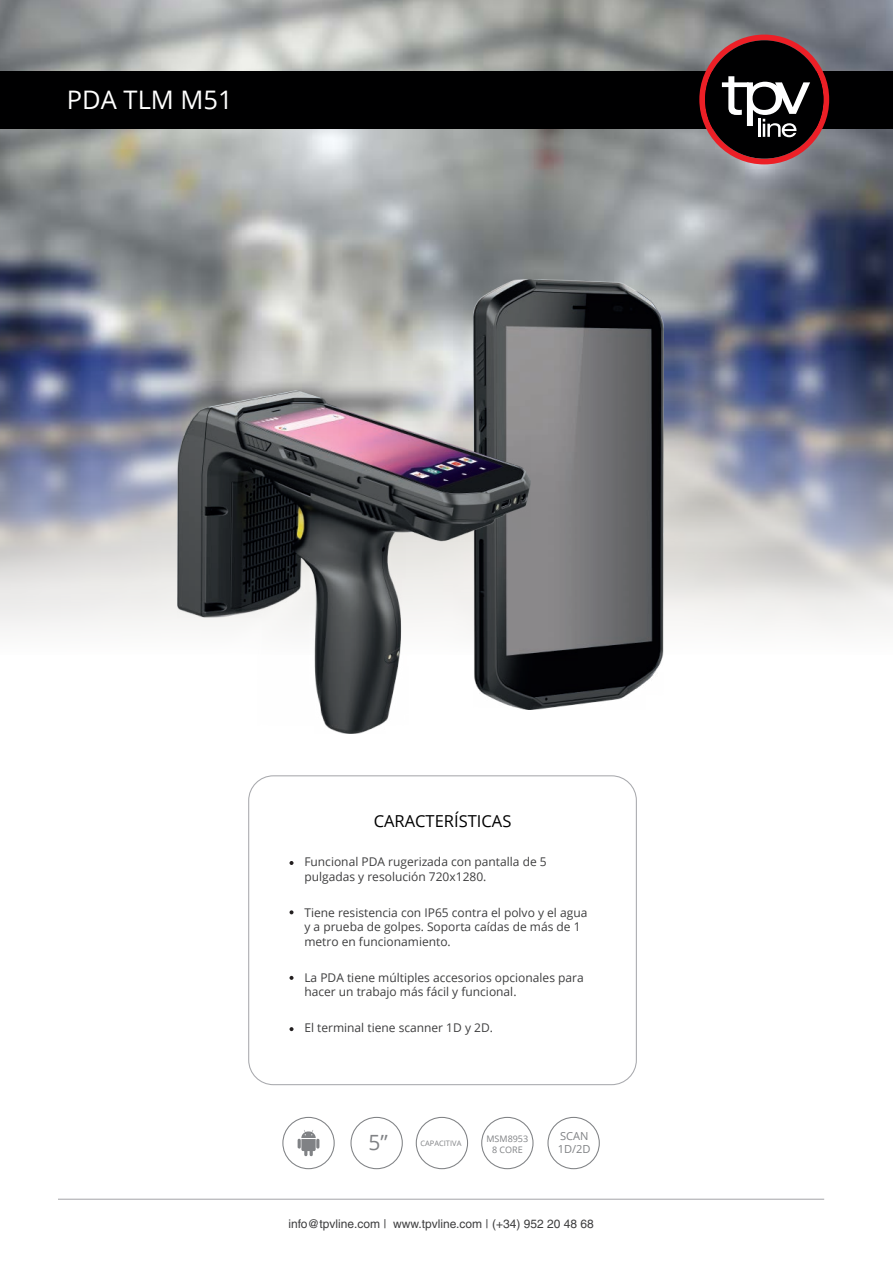
<style>
.page{position:relative;width:893px;height:1263px;background:#fff}
.page>*{position:absolute;margin:0;border:0;box-sizing:border-box;transform-origin:0 0}
.t1{font:25.5px "Open Sans";color:#fff}
.t2{font:21px "Open Sans";color:#808285}
.t3{font:16.5px "Open Sans";color:#000001}
.t4{font:12px/14.4px "Open Sans";color:#3e3e3f}
.t5{font:12px "Helvetica LT Std";color:#3e3e3f}
.t6{font:11.1px/13.4px "Open Sans";color:#808285}
.t7{font:9px "Open Sans";color:#808285}
.t8{font:7.5px "Open Sans";color:#808285}
</style>
<div class="page">
<img style="left:0;top:0;width:893px;height:346px">
<svg style="left:0;top:346px;width:893px;height:309px;background:#aaaebb"></svg>
<div style="left:0;top:71px;width:893px;height:57px;background:#000001"></div>
<svg style="left:699px;top:35px;width:130px;height:129px"></svg>
<hr style="left:58px;top:1199px;width:766px;height:1px;background:#a8a9ad">
<div style="left:248px;top:775px;width:389px;height:310px;border:1px solid #a8a9ad;border-radius:25px"></div>
<div style="left:282px;top:1117px;width:53px;height:52px;border:1px solid #808285;border-radius:50%"></div>
<div style="left:350px;top:1117px;width:53px;height:52px;border:1px solid #808285;border-radius:50%"></div>
<div style="left:416px;top:1117px;width:52px;height:52px;border:1px solid #808285;border-radius:50%"></div>
<div style="left:481px;top:1117px;width:53px;height:52px;border:1px solid #808285;border-radius:50%"></div>
<div style="left:547px;top:1117px;width:53px;height:52px;border:1px solid #808285;border-radius:50%"></div>
<svg style="left:289px;top:861px;width:5px;height:4px"></svg>
<svg style="left:289px;top:910px;width:5px;height:4px"></svg>
<svg style="left:289px;top:976px;width:5px;height:4px"></svg>
<svg style="left:289px;top:1027px;width:5px;height:4px"></svg>
<svg style="left:298px;top:1130px;width:21px;height:26px"></svg>
<img style="left:473px;top:280px;width:190px;height:429px">
<img style="left:178px;top:390px;width:352px;height:344px">
<h1 class="t1" style="left:67px;top:83px;width:167px">PDA TLM M51</h1>
<h3 class="t3" style="left:374px;top:810px;width:139px">CARACTERÍSTICAS</h3>
<p class="t4" style="left:304px;top:855px;width:244px">Funcional PDA rugerizada con pantalla de 5 pulgadas y resolución 720x1280.</p>
<p class="t4" style="left:304px;top:905px;width:284px">Tiene resistencia con IP65 contra el polvo y el agua y a prueba de golpes. Soporta caídas de más de 1 metro en funcionamiento.</p>
<p class="t4" style="left:304px;top:970px;width:281px">La PDA tiene múltiples accesorios opcionales para hacer un trabajo más fácil y funcional.</p>
<p class="t4" style="left:304px;top:1020px;width:190px">El terminal tiene scanner 1D y 2D.</p>
<p class="t7" style="left:486px;top:1132px;width:43px">MSM8953</p>
<h2 class="t2" style="left:368px;top:1128px;width:21px">5”</h2>
<p class="t7" style="left:492px;top:1143px;width:32px">8 CORE</p>
<p class="t8" style="left:420px;top:1138px;width:43px">CAPACITIVA</p>
<p class="t6" style="left:558px;top:1129px;width:34px">SCAN<br>1D/2D</p>
<p class="t5" style="left:288px;top:1216px;width:307px">info@tpvline.com | www.tpvline.com | (+34) 952 20 48 68</p>
</div>
